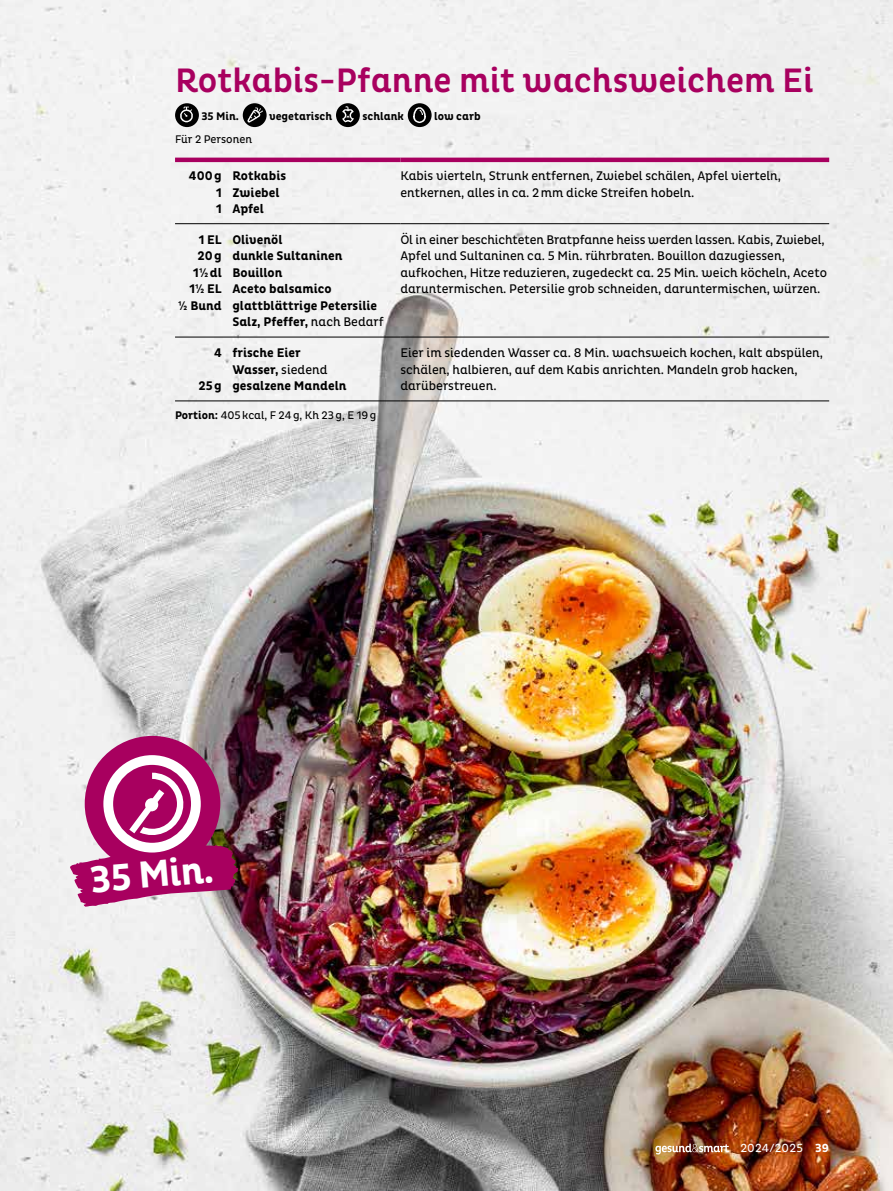
<style>
.page{position:relative;width:893px;height:1191px;background:#fff}
.page>*{position:absolute;margin:0;border:0;box-sizing:border-box;transform-origin:0 0}
.t1{font:700 38.4px "Pluto B Bn Cond";color:#fff}
.t2{font:500 34.5px "Pluto B Bn Cond";color:#a8005f}
.t3{font:12.75px/16.5px "Pluto B Bn Cond";color:#000}
.t4{font:700 12.75px/16.5px "Pluto B Bn Cond";color:#000}
.t5{font:12px "Pluto B Bn Cond";color:#fff}
.t6{font:11.25px "Pluto B Bn Cond";color:#000}
.t7{font:700 11.25px "Pluto B Bn Cond";color:#000}
.s1{font-weight:400}
.s2{font-weight:700}
</style>
<div class="page">
<img style="left:0;top:0;width:893px;height:1191px">
<svg style="left:175px;top:103px;width:24px;height:24px"></svg>
<img style="left:177px;top:105px;width:19px;height:20px">
<svg style="left:243px;top:103px;width:24px;height:24px"></svg>
<img style="left:245px;top:105px;width:19px;height:20px">
<svg style="left:336px;top:103px;width:24px;height:24px"></svg>
<img style="left:338px;top:105px;width:20px;height:20px">
<svg style="left:408px;top:103px;width:24px;height:24px"></svg>
<img style="left:409px;top:104px;width:21px;height:22px">
<hr style="left:175px;top:158px;width:225px;height:4px;background:#a8005f">
<hr style="left:400px;top:158px;width:429px;height:4px;background:#a8005f">
<hr style="left:175px;top:223px;width:225px;height:1px;background:#000">
<hr style="left:400px;top:223px;width:429px;height:1px;background:#000">
<hr style="left:175px;top:337px;width:225px;height:1px;background:#000">
<hr style="left:400px;top:337px;width:429px;height:1px;background:#000">
<hr style="left:175px;top:401px;width:225px;height:1px;background:#000">
<hr style="left:400px;top:401px;width:429px;height:1px;background:#000">
<div style="left:85px;top:736px;width:135px;height:135px;background:#a8005f;border-radius:50%"></div>
<svg style="left:70px;top:755px;width:168px;height:153px"></svg>
<svg style="left:655px;top:1143px;width:74px;height:11px"></svg>
<h2 class="t2" style="left:175px;top:60px;width:640px">Rotkabis-Pfanne mit wachsweichem Ei</h2>
<p class="t7" style="left:201px;top:109px;width:39px">35 Min.</p>
<p class="t7" style="left:269px;top:109px;width:65px">vegetarisch</p>
<p class="t7" style="left:362px;top:109px;width:43px">schlank</p>
<p class="t7" style="left:434px;top:109px;width:48px">low carb</p>
<p class="t6" style="left:175px;top:133px;width:79px">Für 2 Personen</p>
<p class="t4" style="left:216px;top:168px;width:72px;text-indent:-27px">400g Rotkabis<br>1 Zwiebel<br>1 Apfel</p>
<p class="t3" style="left:400px;top:168px;width:382px">Kabis vierteln, Strunk entfernen, Zwiebel schälen, Apfel vierteln, entkernen, alles in ca. 2mm dicke Streifen hobeln.</p>
<p class="t4" style="left:199px;top:232px;width:85px">1 EL Olivenöl</p>
<p class="t4" style="left:197px;top:248px;width:147px">20g dunkle Sultaninen</p>
<p class="t4" style="left:193px;top:265px;width:91px">1½dl Bouillon</p>
<p class="t4" style="left:189px;top:281px;width:144px">1½ EL Aceto balsamico</p>
<p class="t4" style="left:178px;top:298px;width:200px">½ Bund glattblättrige Petersilie</p>
<p class="t4" style="left:232px;top:314px;width:153px">Salz, Pfeffer, <span class="s1">nach Bedarf</span></p>
<p class="t3" style="left:400px;top:231px;width:428px">Öl in einer beschichteten Bratpfanne heiss werden lassen. Kabis, Zwiebel, Apfel und Sultaninen ca. 5 Min. rührbraten. Bouillon dazugiessen, aufkochen, Hitze reduzieren, zugedeckt ca. 25 Min. weich köcheln, Aceto daruntermischen. Petersilie grob schneiden, daruntermischen, würzen.</p>
<p class="t4" style="left:214px;top:345px;width:88px">4 frische Eier</p>
<p class="t4" style="left:232px;top:361px;width:97px">Wasser, <span class="s1">siedend</span></p>
<p class="t4" style="left:198px;top:378px;width:150px">25g gesalzene Mandeln</p>
<p class="t6" style="left:175px;top:408px;width:203px"><span class="s2">Portion:</span> 405kcal, F 24g, Kh 23g, E 19g</p>
<p class="t3" style="left:400px;top:345px;width:424px">Eier im siedenden Wasser ca. 8 Min. wachsweich kochen, kalt abspülen, schälen, halbieren, auf dem Kabis anrichten. Mandeln grob hacken, darüberstreuen.</p>
<h1 class="t1" style="left:88px;top:858px;width:125px;rotate:-5deg">35 Min.</h1>
<p class="t5" style="left:740px;top:1141px;width:90px">2024/2025 <span class="s2">39</span></p>
</div>
